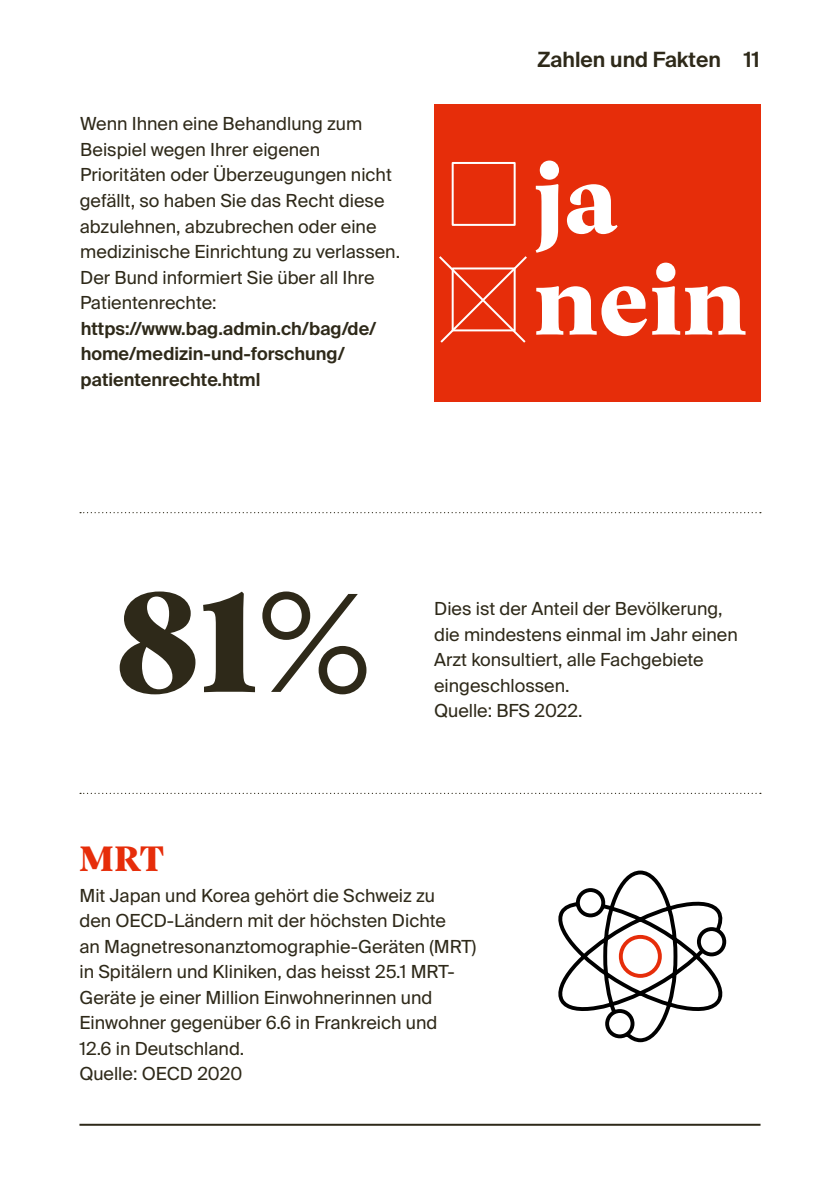
<style>
.page{position:relative;width:840px;height:1191px;background:#fff}
.page>*{position:absolute;margin:0;border:0;box-sizing:border-box;transform-origin:0 0}
.t1{font:800 144px "Vesterbro";color:#2e2919}
.t2{font:800 92px/102px "Vesterbro";color:#fff}
.t3{font:800 36px "Vesterbro";color:#e62d0a}
.t4{font:600 21px "Suisse Intl";color:#2e2919}
.t5{font:18px/25.6px "Suisse Intl";color:#2e2919}
.t6{font:600 18px/25.6px "Suisse Intl";color:#2e2919}
</style>
<div class="page">
<hr style="left:79px;top:1123px;width:681px;height:2px;background:#2e2919">
<svg style="left:80px;top:512px;width:680px;height:1px"></svg>
<svg style="left:80px;top:793px;width:680px;height:1px"></svg>
<svg style="left:558px;top:870px;width:169px;height:173px"></svg>
<div style="left:434px;top:104px;width:326px;height:297px;background:#e62d0a"></div>
<div style="left:451px;top:162px;width:64px;height:64px;border:2px solid #fff"></div>
<svg style="left:439px;top:256px;width:88px;height:87px"></svg>
<p class="t5" style="left:80px;top:111px;width:322px">Wenn Ihnen eine Behandlung zum Beispiel wegen Ihrer eigenen Prioritäten oder Überzeugungen nicht gefällt, so haben Sie das Recht diese abzulehnen, abzubrechen oder eine medizinische Einrichtung zu verlassen.<br>Der Bund informiert Sie über all Ihre Patientenrechte:</p>
<p class="t6" style="left:80px;top:315px;width:297px">https://www.bag.admin.ch/bag/de/ home/medizin-und-forschung/ patientenrechte.html</p>
<p class="t4" style="left:537px;top:47px;width:185px">Zahlen und Fakten</p>
<p class="t4" style="left:743px;top:47px;width:18px">11</p>
<h2 class="t2" style="left:533px;top:146px;width:215px">ja nein</h2>
<h1 class="t1" style="left:115px;top:535px;width:256px">81%</h1>
<p class="t5" style="left:434px;top:596px;width:305px">Dies ist der Anteil der Bevölkerung, die mindestens einmal im Jahr einen<br>Arzt konsultiert, alle Fachgebiete eingeschlossen.<br>Quelle: BFS 2022.</p>
<h3 class="t3" style="left:79px;top:831px;width:87px">MRT</h3>
<p class="t5" style="left:79px;top:882px;width:398px">Mit Japan und Korea gehört die Schweiz zu<br>den OECD-Ländern mit der höchsten Dichte<br>an Magnetresonanztomographie-Geräten (MRT) in Spitälern und Kliniken, das heisst 25.1 MRT-Geräte je einer Million Einwohnerinnen und Einwohner gegenüber 6.6 in Frankreich und<br>12.6 in Deutschland.<br>Quelle: OECD 2020</p>
</div>
